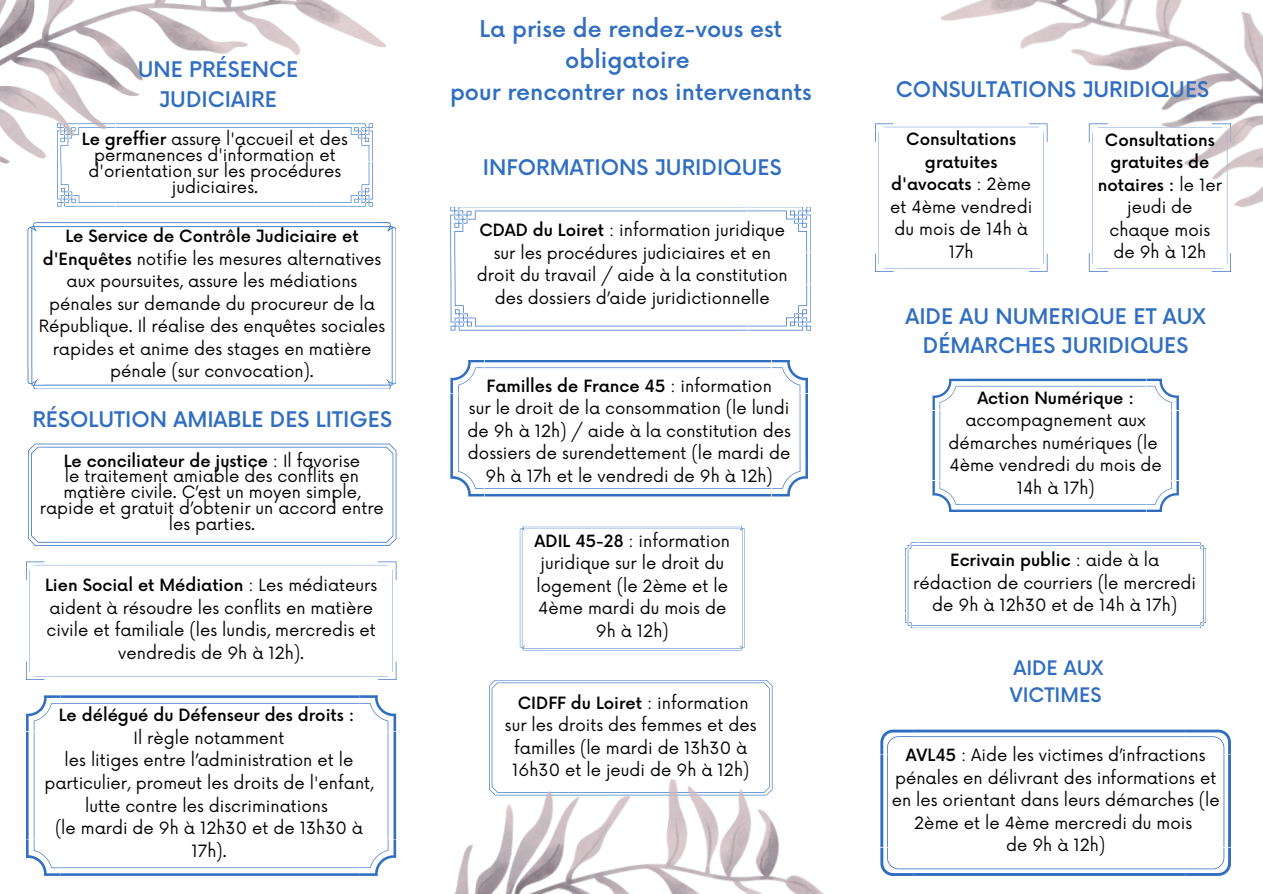
<style>
.page{position:relative;width:1263px;height:894px;background:#fff}
.page>*{position:absolute;margin:0;border:0;box-sizing:border-box;transform-origin:0 0}
.t1{font:500 22.5px/31.5px "Now";color:#306ec2;text-align:center}
.t2{font:500 21px/29.2px "Now";color:#306ec2;text-align:center}
.t3{font:500 19.5px/27px "Now";color:#306ec2}
.t4{font:16.5px/22.5px "Now";color:#000;text-align:center}
.t5{font:500 16.5px/22.5px "Now";color:#000;text-align:center}
.s1{font-weight:500}
.s2{font-weight:400}
</style>
<div class="page">
<svg style="left:1089px;top:243px;width:142px;height:29px"></svg>
<img style="left:940px;top:0;width:323px;height:243px">
<svg style="left:905px;top:542px;width:301px;height:86px"></svg>
<svg style="left:450px;top:360px;width:358px;height:136px"></svg>
<svg style="left:520px;top:526px;width:225px;height:124px"></svg>
<svg style="left:875px;top:123px;width:172px;height:149px"></svg>
<svg style="left:880px;top:729px;width:351px;height:146px"></svg>
<svg style="left:26px;top:561px;width:370px;height:118px"></svg>
<svg style="left:489px;top:680px;width:283px;height:70px"></svg>
<svg style="left:450px;top:207px;width:361px;height:123px"></svg>
<svg style="left:28px;top:443px;width:368px;height:102px"></svg>
<svg style="left:26px;top:695px;width:370px;height:180px"></svg>
<img style="left:0;top:0;width:385px;height:207px">
<svg style="left:28px;top:222px;width:368px;height:167px"></svg>
<svg style="left:932px;top:378px;width:247px;height:134px"></svg>
<img style="left:455px;top:750px;width:368px;height:143px">
<p class="t2" style="left:138px;top:56px;width:162px">UNE PRÉSENCE<br>JUDICIAIRE</p>
<p class="t1" style="left:480px;top:14px;width:304px">La prise de rendez-vous est obligatoire</p>
<p class="t1" style="left:450px;top:77px;width:363px">pour rencontrer nos intervenants</p>
<p class="t2" style="left:896px;top:76px;width:315px">CONSULTATIONS JURIDIQUES</p>
<p class="t4" style="left:82px;top:132px;width:268px;line-height:15.8px"><span class="s1">Le greffier</span> assure l'accueil et des permanences d'information et d'orientation sur les procédures judiciaires.</p>
<p class="t5" style="left:1098px;top:129px;width:126px">Consultations gratuites de notaires : <span class="s2">le 1er jeudi de chaque mois de 9h à 12h</span></p>
<p class="t4" style="left:890px;top:129px;width:144px"><span class="s1">Consultations gratuites d'avocats</span> : 2ème et 4ème vendredi du mois de 14h à<br>17h</p>
<p class="t2" style="left:483px;top:154px;width:300px">INFORMATIONS JURIDIQUES</p>
<p class="t4" style="left:477px;top:220px;width:312px"><span class="s1">CDAD du Loiret</span> : information juridique sur les procédures judiciaires et en droit du travail / aide à la constitution des dossiers d’aide juridictionnelle</p>
<p class="t4" style="left:39px;top:226px;width:348px"><span class="s1">Le Service de Contrôle Judiciaire et d'Enquêtes</span> notifie les mesures alternatives aux poursuites, assure les médiations pénales sur demande du procureur de la République. Il réalise des enquêtes sociales rapides et anime des stages en matière pénale (sur convocation).</p>
<p class="t2" style="left:905px;top:302px;width:302px">AIDE AU NUMERIQUE ET AUX<br>DÉMARCHES JURIDIQUES</p>
<p class="t5" style="left:486px;top:375px;width:287px">Familles de France 45 <span class="s2">: information</span></p>
<p class="t4" style="left:467px;top:397px;width:325px">sur le droit de la consommation (le lundi de 9h à 12h) / aide à la constitution des dossiers de surendettement (le mardi de 9h à 17h et le vendredi de 9h à 12h)</p>
<p class="t4" style="left:949px;top:387px;width:215px"><span class="s1">Action Numérique : </span>accompagnement aux démarches numériques (le<br>4ème vendredi du mois de<br>14h à 17h)</p>
<p class="t2" style="left:32px;top:405px;width:361px">RÉSOLUTION AMIABLE DES LITIGES</p>
<p class="t5" style="left:64px;top:450px;width:298px">Le conciliateur de justice <span class="s2">: Il favorise</span></p>
<p class="t4" style="left:63px;top:469px;width:299px;line-height:15.8px;text-align:left">le traitement amiable des conflits en matière civile. C’est un moyen simple,</p>
<p class="t4" style="left:40px;top:500px;width:346px;line-height:15.8px">rapide et gratuit d’obtenir un accord entre les parties.</p>
<p class="t4" style="left:535px;top:530px;width:197px"><span class="s1">ADIL 45-28</span> : information</p>
<p class="t4" style="left:536px;top:552px;width:193px;text-align:left">juridique sur le droit du logement (le 2ème et le<br>4ème mardi du mois de</p>
<p class="t4" style="left:596px;top:620px;width:74px">9h à 12h)</p>
<p class="t4" style="left:913px;top:549px;width:284px"><span class="s1">Ecrivain public</span> : aide à la rédaction de courriers (le mercredi de 9h à 12h30 et de 14h à 17h)</p>
<p class="t4" style="left:45px;top:574px;width:334px"><span class="s1">Lien Social et Médiation</span> : Les médiateurs aident à résoudre les conflits en matière civile et familiale (les lundis, mercredis et vendredis de 9h à 12h).</p>
<p class="t3" style="left:1010px;top:655px;width:95px">AIDE AUX<br>VICTIMES</p>
<p class="t5" style="left:518px;top:692px;width:232px">CIDFF du Loiret <span class="s2">: information</span></p>
<p class="t4" style="left:505px;top:714px;width:253px">sur les droits des femmes et des familles (le mardi de 13h30 à<br>16h30 et le jeudi de 9h à 12h)</p>
<p class="t5" style="left:59px;top:705px;width:297px">Le délégué du Défenseur des droits :</p>
<p class="t4" style="left:134px;top:727px;width:152px">Il règle notamment</p>
<p class="t4" style="left:44px;top:749px;width:331px">les litiges entre l’administration et le particulier, promeut les droits de l'enfant, lutte contre les discriminations</p>
<p class="t4" style="left:55px;top:817px;width:309px">(le mardi de 9h à 12h30 et de 13h30 à<br>17h).</p>
<p class="t4" style="left:892px;top:744px;width:329px"><span class="s1">AVL45</span> : Aide les victimes d’infractions pénales en délivrant des informations et en les orientant dans leurs démarches (le 2ème et le 4ème mercredi du mois</p>
<p class="t4" style="left:1006px;top:834px;width:101px">de 9h à 12h)</p>
</div>
